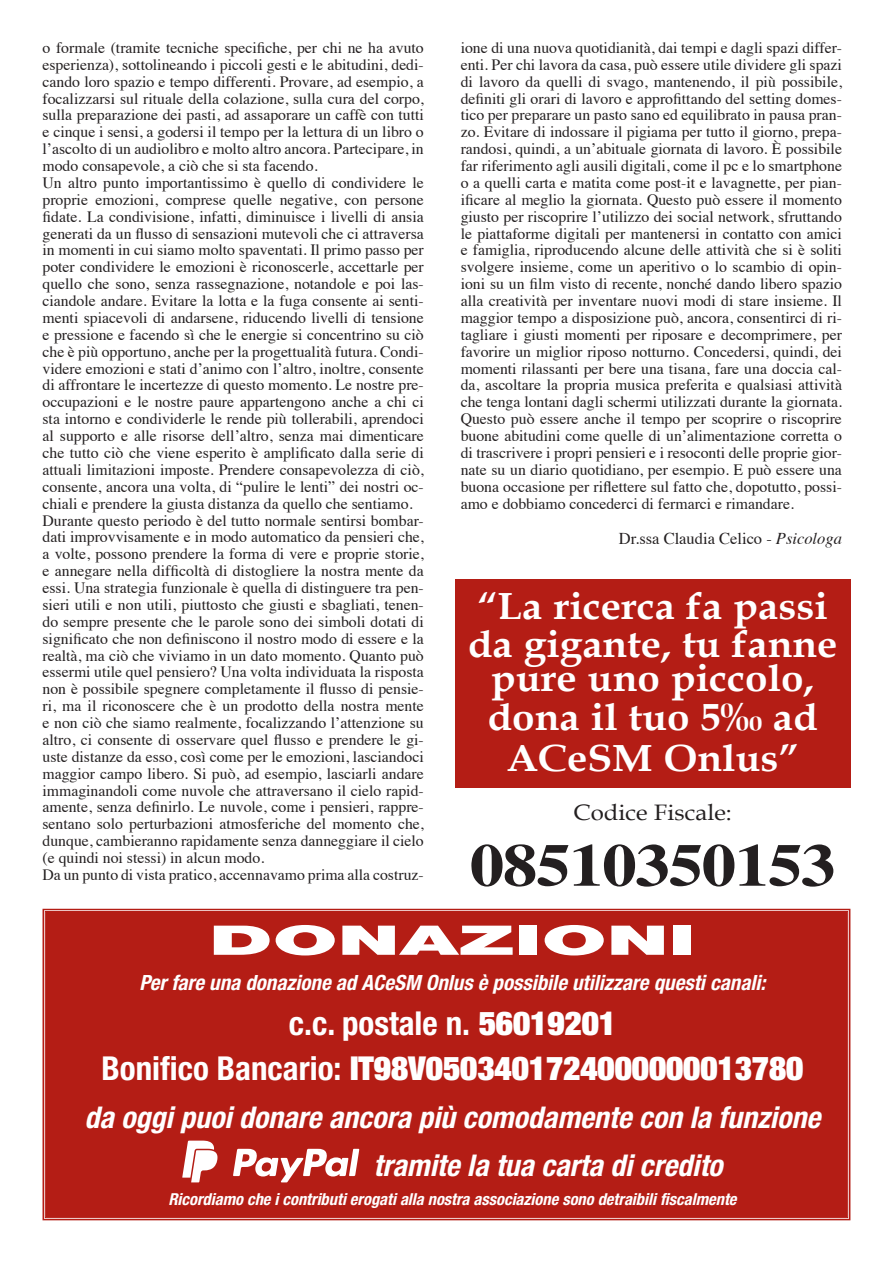
<style>
.page{position:relative;width:893px;height:1263px;background:#fff}
.page>*{position:absolute;margin:0;border:0;box-sizing:border-box;transform-origin:0 0}
.t1{font:700 60.15px "Times";letter-spacing:-.02em;color:#231f20;scale:1.15 1}
.TIT_manif{font:900 40.8px "Helvetica Neue";color:#fff;scale:2 1}
.Normale{font:700 37.8px/40.2px "Book Antiqua";color:#fff;scale:1.07 1}
.TESTO_man{font:900 expanded 33px "Helvetica Neue";color:#fff}
.TESTO_man-2{font:700 condensed 33px "Helvetica Neue";color:#fff}
.TESTO_man-3{font:italic 700 condensed 30px/48.2px "Helvetica Neue";color:#fff}
.t2{font:22.35px "Book Antiqua";color:#231f20;scale:1.07 1}
.TESTO_man-4{font:italic 700 condensed 21px "Helvetica Neue";color:#fff}
.TESTO_man-5{font:italic 700 condensed 16.5px "Helvetica Neue";color:#fff}
.t3{font:16.5px "Times";color:#231f20}
.t4{font:15.75px/16.8px "Times";color:#231f20;text-align:justify}
.s1{font-style:italic}
.s2{font-weight:900;font-stretch:expanded}
.s3{font-weight:700;font-stretch:condensed}
</style>
<div class="page">
<div style="left:42px;top:908px;width:809px;height:313px;background:#b41d15"></div>
<svg style="left:233px;top:1149px;width:126px;height:33px"></svg>
<svg style="left:182px;top:1140px;width:36px;height:42px"></svg>
<div style="left:455px;top:579px;width:396px;height:208px;background:#b41d15"></div>
<p class="t4" style="left:43px;top:38px;width:383px">o formale (tramite tecniche specifiche, per chi ne ha avuto esperienza), sottolineando i piccoli gesti e le abitudini, dedi&shy;cando loro spazio e tempo differenti. Provare, ad esempio, a focalizzarsi sul rituale della colazione, sulla cura del corpo, sulla preparazione dei pasti, ad assaporare un caffè con tutti e cinque i sensi, a godersi il tempo per la lettura di un libro o l’ascolto di un audiolibro e molto altro ancora. Partecipare, in modo consapevole, a ciò che si sta facendo.</p>
<p class="t4" style="left:43px;top:173px;width:383px">Un altro punto importantissimo è quello di condividere le proprie emozioni, comprese quelle negative, con persone fidate. La condivisione, infatti, diminuisce i livelli di ansia generati da un flusso di sensazioni mutevoli che ci attraversa in momenti in cui siamo molto spaventati. Il primo passo per poter condividere le emozioni è riconoscerle, accettarle per quello che sono, senza rassegnazione, notandole e poi las&shy;ciandole andare. Evitare la lotta e la fuga consente ai senti&shy;menti spiacevoli di andarsene, riducendo livelli di tensione e pressione e facendo sì che le energie si concentrino su ciò che è più opportuno, anche per la progettualità futura. Condi&shy;videre emozioni e stati d’animo con l’altro, inoltre, consente di affrontare le incertezze di questo momento. Le nostre pre&shy;occupazioni e le nostre paure appartengono anche a chi ci sta intorno e condividerle le rende più tollerabili, aprendoci al supporto e alle risorse dell’altro, senza mai dimenticare che tutto ciò che viene esperito è amplificato dalla serie di attuali limitazioni imposte. Prendere consapevolezza di ciò, consente, ancora una volta, di “pulire le lenti” dei nostri oc&shy;chiali e prendere la giusta distanza da quello che sentiamo.</p>
<p class="t4" style="left:43px;top:510px;width:383px">Durante questo periodo è del tutto normale sentirsi bombar&shy;dati improvvisamente e in modo automatico da pensieri che, a volte, possono prendere la forma di vere e proprie storie, e annegare nella difficoltà di distogliere la nostra mente da essi. Una strategia funzionale è quella di distinguere tra pen&shy;sieri utili e non utili, piuttosto che giusti e sbagliati, tenen&shy;do sempre presente che le parole sono dei simboli dotati di significato che non definiscono il nostro modo di essere e la realtà, ma ciò che viviamo in un dato momento. Quanto può essermi utile quel pensiero? Una volta individuata la risposta non è possibile spegnere completamente il flusso di pensie&shy;ri, ma il riconoscere che è un prodotto della nostra mente e non ciò che siamo realmente, focalizzando l’attenzione su altro, ci consente di osservare quel flusso e prendere le gi&shy;uste distanze da esso, così come per le emozioni, lasciandoci maggior campo libero. Si può, ad esempio, lasciarli andare immaginandoli come nuvole che attraversano il cielo rapid&shy;amente, senza definirlo. Le nuvole, come i pensieri, rappre&shy;sentano solo perturbazioni atmosferiche del momento che, dunque, cambieranno rapidamente senza danneggiare il cielo (e quindi noi stessi) in alcun modo.</p>
<p class="t4" style="left:43px;top:865px;width:383px">Da un punto di vista pratico, accennavamo prima alla costruz-</p>
<p class="t4" style="left:461px;top:38px;width:383px">ione di una nuova quotidianità, dai tempi e dagli spazi differ&shy;enti. Per chi lavora da casa, può essere utile dividere gli spazi di lavoro da quelli di svago, mantenendo, il più possibile, definiti gli orari di lavoro e approfittando del setting domes&shy;tico per preparare un pasto sano ed equilibrato in pausa pran&shy;zo. Evitare di indossare il pigiama per tutto il giorno, prepa&shy;randosi, quindi, a un’abituale giornata di lavoro. È possibile far riferimento agli ausili digitali, come il pc e lo smartphone o a quelli carta e matita come post-it e lavagnette, per pian&shy;ificare al meglio la giornata. Questo può essere il momento giusto per riscoprire l’utilizzo dei social network, sfruttando le piattaforme digitali per mantenersi in contatto con amici e famiglia, riproducendo alcune delle attività che si è soliti svolgere insieme, come un aperitivo o lo scambio di opin&shy;ioni su un film visto di recente, nonché dando libero spazio alla creatività per inventare nuovi modi di stare insieme. Il maggior tempo a disposizione può, ancora, consentirci di ri&shy;tagliare i giusti momenti per riposare e decomprimere, per favorire un miglior riposo notturno. Concedersi, quindi, dei momenti rilassanti per bere una tisana, fare una doccia cal&shy;da, ascoltare la propria musica preferita e qualsiasi attività che tenga lontani dagli schermi utilizzati durante la giornata.<br>Questo può essere anche il tempo per scoprire o riscoprire buone abitudini come quelle di un’alimentazione corretta o di trascrivere i propri pensieri e i resoconti delle proprie gior&shy;nate su un diario quotidiano, per esempio. E può essere una buona occasione per riflettere sul fatto che, dopotutto, possi&shy;amo e dobbiamo concederci di fermarci e rimandare.</p>
<p class="t3" style="left:619px;top:523px;width:225px">Dr.ssa Claudia Celico - <span class="s1">Psicologa</span></p>
<p class="Normale" style="left:468px;top:587px;width:347px;line-height:37.8px">“La ricerca fa passi da gigante, tu fanne</p>
<p class="Normale" style="left:487px;top:657px;width:310px;text-align:center">pure uno piccolo, dona il tuo 5‰ ad<br>ACeSM Onlus”</p>
<h3 class="t2" style="left:574px;top:797px;width:149px">Codice Fiscale:</h3>
<h1 class="t1" style="left:470px;top:808px;width:320px">08510350153</h1>
<p class="TIT_manif" style="left:209px;top:916px;width:245px">DONAZIONI</p>
<p class="TESTO_man-4" style="left:139px;top:969px;width:628px">Per fare una donazione ad ACeSM Onlus è possibile utilizzare questi canali:</p>
<p class="TESTO_man-2" style="left:289px;top:1003px;width:329px">c.c. postale n. <span class="s2">56019201</span></p>
<p class="TESTO_man" style="left:102px;top:1047px;width:703px"><span class="s3">Bonifico Bancario:</span> IT98V0503401724000000013780</p>
<p class="TESTO_man-3" style="left:374px;top:1093px;width:448px;text-indent:-289px">da oggi puoi donare ancora più comodamente con la funzione tramite la tua carta di credito</p>
<p class="TESTO_man-5" style="left:168px;top:1189px;width:570px">Ricordiamo che i contributi erogati alla nostra associazione sono detraibili fiscalmente</p>
</div>
